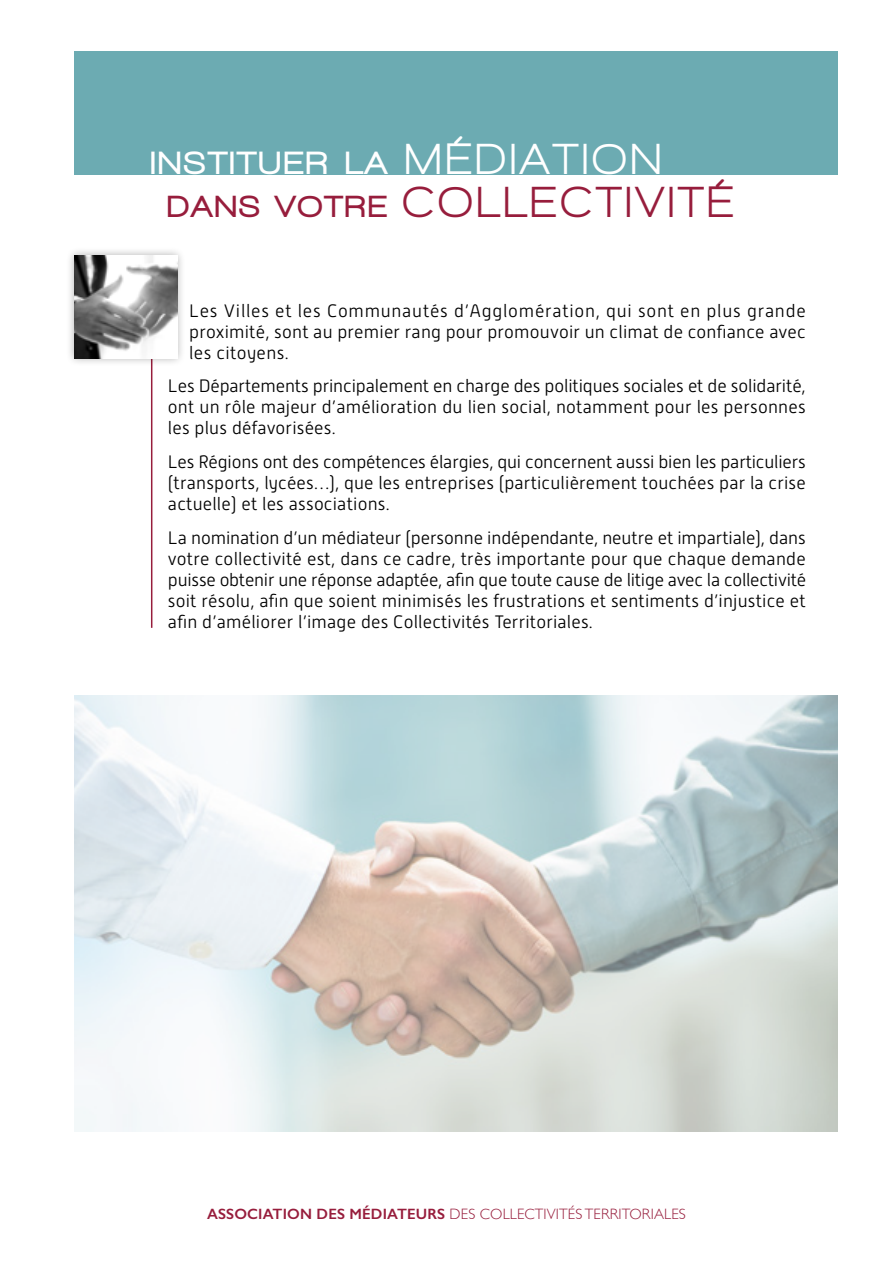
<style>
.page{position:relative;width:893px;height:1263px;background:#fff}
.page>*{position:absolute;margin:0;border:0;box-sizing:border-box;transform-origin:0 0}
.t1{font:800 44.55px "Walkway";letter-spacing:.1em;color:#971d3c}
.t2{font:900 33px "Walkway";letter-spacing:.1em;color:#fff}
.t3{font:300 18px/21px "Alwyn New";letter-spacing:.01em;color:#000;text-align:justify}
.t4{font:300 15px "Gill Sans";letter-spacing:.01em;color:#971d3c}
.s1{font-weight:800;font-size:44.55px}
.s2{font-weight:900;font-size:31.35px}
.s3{font-weight:600}
</style>
<div class="page">
<div style="left:74px;top:51px;width:764px;height:123px;background:#6cabb2"></div>
<hr style="left:151px;top:279px;width:1px;height:349px;background:#971d3c">
<div style="left:66px;top:246px;width:120px;height:120px;background:#000;opacity:.3"></div>
<img style="left:74px;top:255px;width:103px;height:103px">
<img style="left:74px;top:695px;width:764px;height:437px">
<h2 class="t2" style="left:151px;top:145px;width:512px">INSTITUER LA <span class="s1">MÉDIATION</span></h2>
<h1 class="t1" style="left:167px;top:178px;width:567px"><span class="s2">DANS VOTRE</span> COLLECTIVITÉ</h1>
<p class="t3" style="left:189px;top:300px;width:618px">Les Villes et les Communautés d’Agglomération, qui sont en plus grande proximité, sont au premier rang pour promouvoir un climat de confiance avec les citoyens.</p>
<p class="t3" style="left:168px;top:376px;width:639px">Les Départements principalement en charge des politiques sociales et de solidarité, ont un rôle majeur d’amélioration du lien social, notamment pour les personnes les plus défavorisées.</p>
<p class="t3" style="left:168px;top:451px;width:639px">Les Régions ont des compétences élargies, qui concernent aussi bien les particuliers (transports, lycées…), que les entreprises (particulièrement touchées par la crise actuelle) et les associations.</p>
<p class="t3" style="left:168px;top:527px;width:640px">La nomination d’un médiateur (personne indépendante, neutre et impartiale), dans votre collectivité est, dans ce cadre, très importante pour que chaque demande puisse obtenir une réponse adaptée, afin que toute cause de litige avec la collectivité soit résolu, afin que soient minimisés les frustrations et sentiments d’injustice et afin d’améliorer l’image des Collectivités Territoriales.</p>
<p class="t4" style="left:207px;top:1202px;width:480px"><span class="s3">ASSOCIATION DES MÉDIATEURS</span> DES COLLECTIVITÉS TERRITORIALES</p>
</div>
